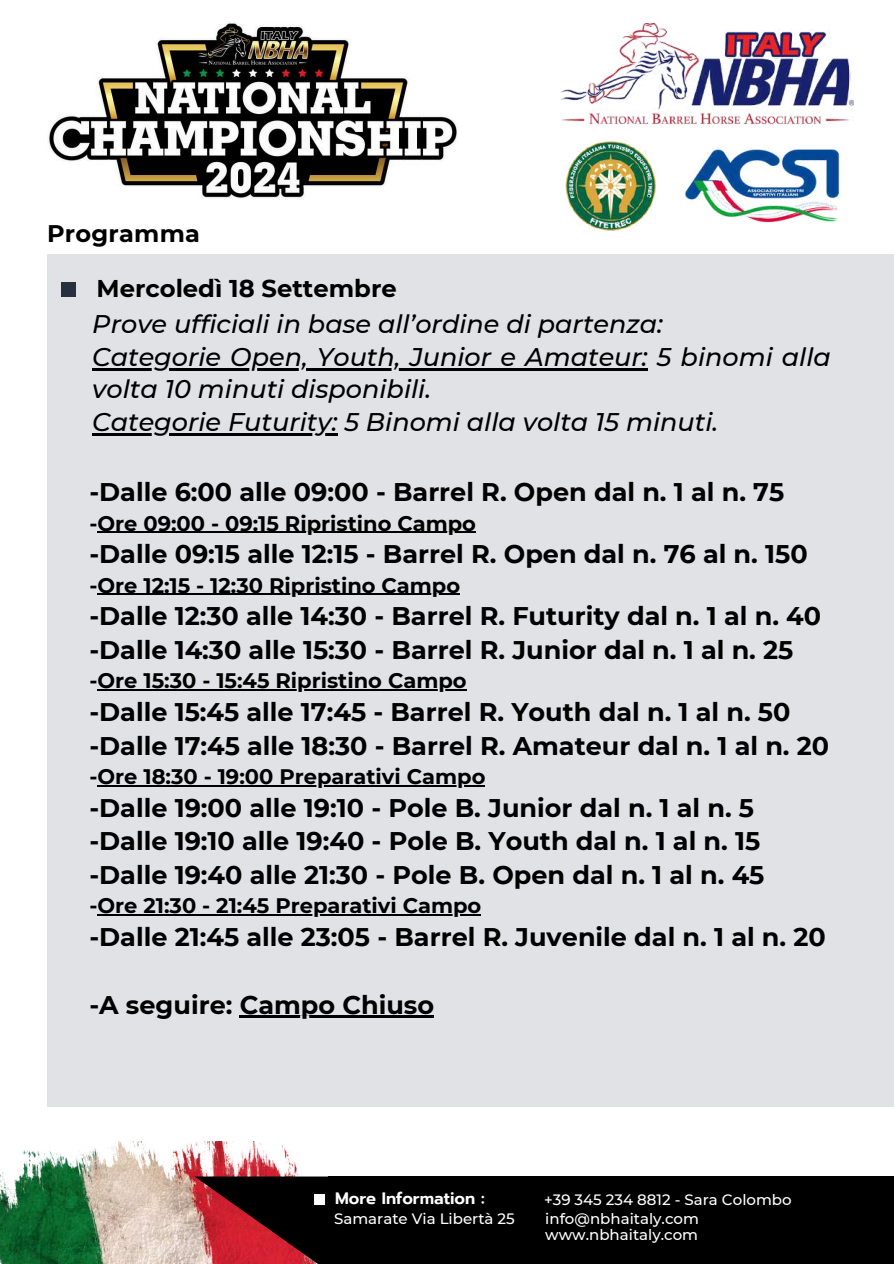
<style>
.page{position:relative;width:894px;height:1264px;background:#fff}
.page>*{position:absolute;margin:0;border:0;box-sizing:border-box;transform-origin:0 0}
.t1{font:700 25.5px/33.8px "Montserrat";color:#000}
.t2{font:italic 500 25.5px/32.7px "Montserrat";color:#000}
.t3{font:700 24.3px "Montserrat";color:#000}
.t4{font:700 24px "Montserrat";letter-spacing:.01em;color:#000}
.t5{font:700 21px "Montserrat";color:#000}
.t6{font:600 16.5px "Prompt";color:#fff}
.t7{font:500 15px "Montserrat";color:#fff}
</style>
<div class="page">
<img style="left:0;top:1141px;width:299px;height:122px">
<svg style="left:194px;top:1176px;width:134px;height:87px"></svg>
<div style="left:328px;top:1176px;width:565px;height:87px;background:#000"></div>
<div style="left:314px;top:1194px;width:10px;height:11px;background:#fff"></div>
<img style="left:560px;top:23px;width:293px;height:105px">
<img style="left:684px;top:147px;width:157px;height:76px">
<img style="left:565px;top:141px;width:91px;height:90px">
<div style="left:47px;top:255px;width:846px;height:852px;background:#e1e2e6"></div>
<div style="left:61px;top:283px;width:14px;height:14px;background:#27303f"></div>
<img style="left:49px;top:23px;width:408px;height:175px">
<hr style="left:92px;top:368px;width:555px;height:2px;background:#000">
<hr style="left:92px;top:433px;width:245px;height:2px;background:#000">
<hr style="left:97px;top:532px;width:379px;height:1px;background:#000">
<hr style="left:97px;top:593px;width:363px;height:2px;background:#000">
<hr style="left:97px;top:689px;width:369px;height:1px;background:#000">
<hr style="left:97px;top:785px;width:388px;height:1px;background:#000">
<hr style="left:97px;top:914px;width:384px;height:1px;background:#000">
<hr style="left:239px;top:1015px;width:195px;height:3px;background:#000">
<p class="t4" style="left:47px;top:219px;width:154px">Programma</p>
<p class="t3" style="left:96px;top:274px;width:302px">Mercoledì 18 Settembre</p>
<p class="t2" style="left:92px;top:308px;width:740px">Prove ufficiali in base all’ordine di partenza:<br>Categorie Open, Youth, Junior e Amateur: 5 binomi alla volta 10 minuti disponibili.<br>Categorie Futurity: 5 Binomi alla volta 15 minuti.</p>
<p class="t1" style="left:89px;top:475px;width:696px">-Dalle 6:00 alle 09:00 - Barrel R. Open dal n. 1 al n. 75</p>
<p class="t5" style="left:89px;top:510px;width:388px">-Ore 09:00 - 09:15 Ripristino Campo</p>
<p class="t1" style="left:89px;top:537px;width:719px">-Dalle 09:15 alle 12:15 - Barrel R. Open dal n. 76 al n. 150</p>
<p class="t5" style="left:89px;top:572px;width:372px">-Ore 12:15 - 12:30 Ripristino Campo</p>
<p class="t1" style="left:89px;top:599px;width:733px">-Dalle 12:30 alle 14:30 - Barrel R. Futurity dal n. 1 al n. 40 -Dalle 14:30 alle 15:30 - Barrel R. Junior dal n. 1 al n. 25</p>
<p class="t5" style="left:89px;top:668px;width:378px">-Ore 15:30 - 15:45 Ripristino Campo</p>
<p class="t1" style="left:89px;top:695px;width:741px">-Dalle 15:45 alle 17:45 - Barrel R. Youth dal n. 1 al n. 50 -Dalle 17:45 alle 18:30 - Barrel R. Amateur dal n. 1 al n. 20</p>
<p class="t5" style="left:89px;top:763px;width:397px">-Ore 18:30 - 19:00 Preparativi Campo</p>
<p class="t1" style="left:89px;top:790px;width:676px">-Dalle 19:00 alle 19:10 - Pole B. Junior dal n. 1 al n. 5 -Dalle 19:10 alle 19:40 - Pole B. Youth dal n. 1 al n. 15 -Dalle 19:40 alle 21:30 - Pole B. Open dal n. 1 al n. 45</p>
<p class="t5" style="left:89px;top:893px;width:393px">-Ore 21:30 - 21:45 Preparativi Campo</p>
<p class="t1" style="left:89px;top:920px;width:737px">-Dalle 21:45 alle 23:05 - Barrel R. Juvenile dal n. 1 al n. 20</p>
<p class="t1" style="left:89px;top:987px;width:346px">-A seguire: Campo Chiuso</p>
<p class="t6" style="left:335px;top:1186px;width:151px">More Information :</p>
<p class="t7" style="left:334px;top:1209px;width:182px">Samarate Via Libertà 25</p>
<p class="t7" style="left:544px;top:1190px;width:249px">+39 345 234 8812 - Sara Colombo</p>
<p class="t7" style="left:545px;top:1225px;width:154px">www.nbhaitaly.com</p>
<p class="t7" style="left:545px;top:1209px;width:155px">info@nbhaitaly.com</p>
</div>
